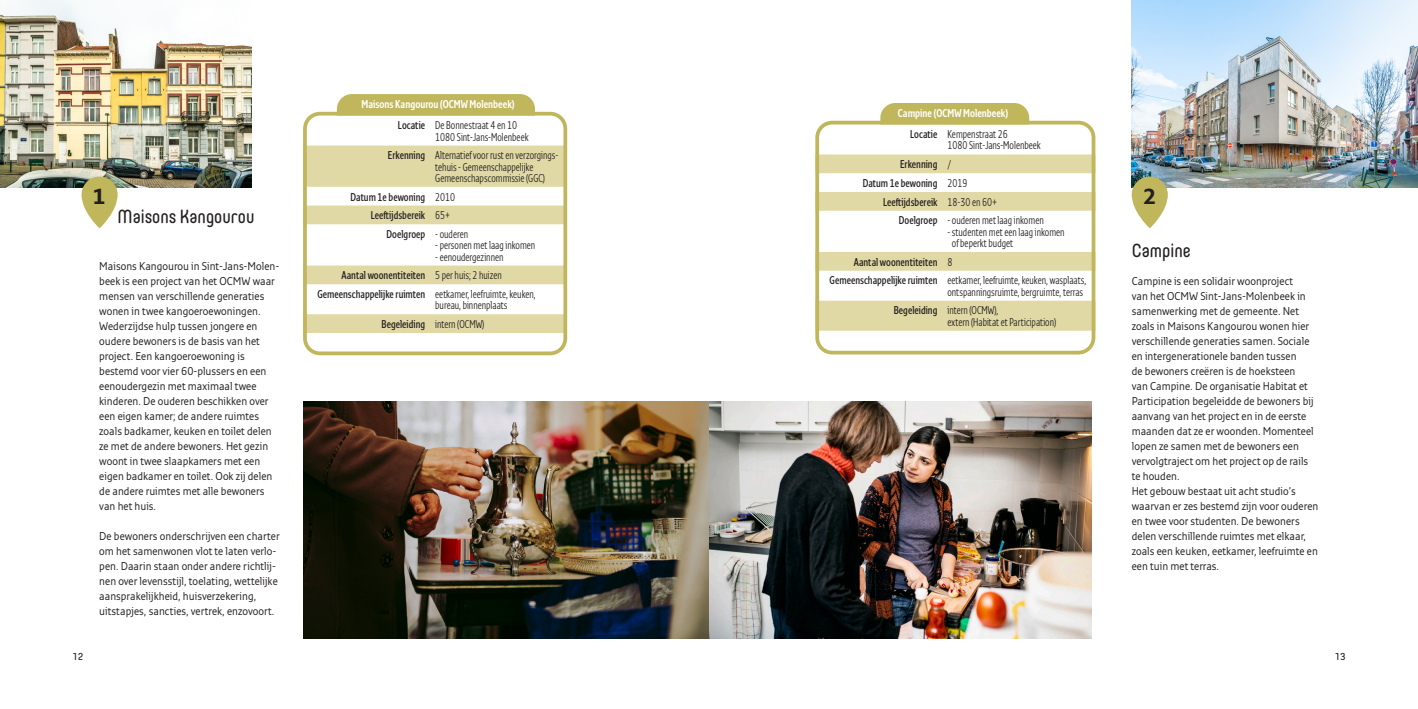
<style>
.page{position:relative;width:1418px;height:709px;background:#fff}
.page>*{position:absolute;margin:0;border:0;box-sizing:border-box;transform-origin:0 0}
.t1{font:700 21.75px "Monitor Pro";color:#231f20}
.titel_project{font:18.75px "Core Mellow 45";color:#231f20;scale:.9 1}
.Body___wit_na{font:11.25px/15px "Monitor Pro";color:#231f20;scale:.9 1}
.Body{font:11.25px/15px "Monitor Pro";color:#231f20;scale:.9 1}
.naast_kopfoto2{font:11.25px/11.2px "Monitor Con Pro";color:#231f20;scale:.9 1}
.naast_kopfoto2-2{font:600 11.25px "Monitor Con Pro";color:#231f20;scale:.9 1}
.naast_kopfoto2-3{font:700 11.25px "Monitor Con Pro";color:#fff;scale:.9 1}
.t2{font:10px "Core Mellow 45";color:#231f20}
.s1{color:#fff}
</style>
<div class="page">
<img style="left:0;top:0;width:252px;height:187px">
<div style="left:337px;top:94px;width:198px;height:38px;background:#c0b65b;border-radius:15px"></div>
<div style="left:308px;top:117px;width:254px;height:15px;background:#fff"></div>
<svg style="left:308px;top:145px;width:254px;height:188px"></svg>
<div style="left:303px;top:112px;width:264px;height:243px;border:4px solid #c0b65b;border-radius:15px"></div>
<div style="left:880px;top:103px;width:149px;height:38px;background:#c0b65b;border-radius:15px"></div>
<div style="left:820px;top:126px;width:275px;height:15px;background:#fff"></div>
<svg style="left:820px;top:154px;width:270px;height:177px"></svg>
<div style="left:815px;top:121px;width:280px;height:233px;border:4px solid #c0b65b;border-radius:15px"></div>
<img style="left:1131px;top:0;width:286px;height:187px">
<svg style="left:79px;top:174px;width:41px;height:55px"></svg>
<svg style="left:1131px;top:174px;width:38px;height:55px"></svg>
<img style="left:303px;top:402px;width:788px;height:236px">
<p class="t1" style="left:93px;top:181px;width:15px">1</p>
<p class="titel_project" style="left:118px;top:202px;width:154px">Maisons Kangourou</p>
<p class="Body___wit_na" style="left:99px;top:259px;width:202px">Maisons Kangourou in Sint-Jans-Molen&shy;beek is een project van het OCMW waar mensen van verschillende generaties wonen in twee kangoeroewoningen.<br>Wederzijdse hulp tussen jongere en oudere bewoners is de basis van het project. Een kangoeroewoning is bestemd voor vier 60-plussers en een eenoudergezin met maximaal twee kinderen. De ouderen beschikken over een eigen kamer; de andere ruimtes zoals badkamer, keuken en toilet delen ze met de andere bewoners. Het gezin woont in twee slaapkamers met een eigen badkamer en toilet. Ook zij delen de andere ruimtes met alle bewoners van het huis.</p>
<p class="Body___wit_na" style="left:99px;top:529px;width:202px">De bewoners onderschrijven een charter om het samenwonen vlot te laten verlo&shy;pen. Daarin staan onder andere richtlij&shy;nen over levensstijl, toelating, wettelijke aansprakelijkheid, huisverzekering, uitstapjes, sancties, vertrek, enzovoort.</p>
<p class="naast_kopfoto2-3" style="left:361px;top:96px;width:171px">Maisons Kangourou (OCMW Molenbeek)</p>
<p class="naast_kopfoto2-2" style="left:398px;top:118px;width:32px">Locatie</p>
<p class="naast_kopfoto2" style="left:435px;top:120px;width:93px">De Bonnestraat 4 en 10</p>
<p class="naast_kopfoto2" style="left:435px;top:131px;width:105px">1080 Sint-Jans-Molenbeek</p>
<p class="naast_kopfoto2-2" style="left:388px;top:148px;width:43px">Erkenning</p>
<p class="naast_kopfoto2" style="left:435px;top:150px;width:138px">Alternatief voor rust en verzorgings&shy;tehuis - Gemeenschappelijke<br>Gemeenschapscommissie (GGC)</p>
<p class="naast_kopfoto2-2" style="left:350px;top:189px;width:84px">Datum 1e bewoning</p>
<p class="naast_kopfoto2" style="left:435px;top:191px;width:24px">2010</p>
<p class="naast_kopfoto2-2" style="left:371px;top:208px;width:62px">Leeftijdsbereik</p>
<p class="naast_kopfoto2" style="left:435px;top:210px;width:18px">65+</p>
<p class="naast_kopfoto2-2" style="left:386px;top:226px;width:44px">Doelgroep</p>
<p class="naast_kopfoto2" style="left:435px;top:228px;width:38px">- ouderen</p>
<p class="naast_kopfoto2" style="left:435px;top:240px;width:113px">- personen met laag inkomen</p>
<p class="naast_kopfoto2" style="left:435px;top:251px;width:77px">- eenoudergezinnen</p>
<p class="naast_kopfoto2-2" style="left:341px;top:268px;width:95px">Aantal woonentiteiten</p>
<p class="naast_kopfoto2" style="left:435px;top:270px;width:75px">5 per huis; 2 huizen</p>
<p class="naast_kopfoto2-2" style="left:317px;top:286px;width:121px">Gemeenschappelijke ruimten</p>
<p class="naast_kopfoto2" style="left:435px;top:288px;width:113px">eetkamer, leefruimte, keuken, bureau, binnenplaats</p>
<p class="naast_kopfoto2-2" style="left:381px;top:316px;width:50px">Begeleiding</p>
<p class="naast_kopfoto2" style="left:435px;top:318px;width:56px">intern (OCMW)</p>
<p class="naast_kopfoto2-3" style="left:897px;top:105px;width:124px">Campine (OCMW Molenbeek)</p>
<p class="naast_kopfoto2-2" style="left:910px;top:127px;width:32px">Locatie</p>
<p class="naast_kopfoto2" style="left:947px;top:129px;width:68px">Kempenstraat 26</p>
<p class="naast_kopfoto2" style="left:947px;top:140px;width:105px">1080 Sint-Jans-Molenbeek</p>
<p class="naast_kopfoto2-2" style="left:900px;top:157px;width:43px">Erkenning</p>
<p class="naast_kopfoto2" style="left:947px;top:159px;width:6px">/</p>
<p class="naast_kopfoto2-2" style="left:862px;top:175px;width:84px">Datum 1e bewoning</p>
<p class="naast_kopfoto2" style="left:947px;top:177px;width:24px">2019</p>
<p class="naast_kopfoto2-2" style="left:883px;top:194px;width:62px">Leeftijdsbereik</p>
<p class="naast_kopfoto2" style="left:947px;top:196px;width:57px">18-30 en 60+</p>
<p class="naast_kopfoto2-2" style="left:898px;top:213px;width:44px">Doelgroep</p>
<p class="naast_kopfoto2" style="left:947px;top:215px;width:108px">- ouderen met laag inkomen</p>
<p class="naast_kopfoto2" style="left:947px;top:226px;width:132px">- studenten met een laag inkomen</p>
<p class="naast_kopfoto2" style="left:947px;top:237px;width:74px"><span class="s1">-</span> of beperkt budget</p>
<p class="naast_kopfoto2-2" style="left:853px;top:254px;width:95px">Aantal woonentiteiten</p>
<p class="naast_kopfoto2" style="left:947px;top:256px;width:7px">8</p>
<p class="naast_kopfoto2-2" style="left:829px;top:273px;width:121px">Gemeenschappelijke ruimten</p>
<p class="naast_kopfoto2" style="left:947px;top:275px;width:156px">eetkamer, leefruimte, keuken, wasplaats, ontspanningsruimte, bergruimte, terras</p>
<p class="naast_kopfoto2-2" style="left:893px;top:303px;width:50px">Begeleiding</p>
<p class="naast_kopfoto2" style="left:947px;top:305px;width:122px">intern (OCMW),<br>extern (Habitat et Participation)</p>
<p class="t1" style="left:1143px;top:181px;width:15px">2</p>
<p class="titel_project" style="left:1131px;top:236px;width:67px">Campine</p>
<p class="Body" style="left:1131px;top:274px;width:204px">Campine is een solidair woonproject<br>van het OCMW Sint-Jans-Molenbeek in samenwerking met de gemeente. Net zoals in Maisons Kangourou wonen hier verschillende generaties samen. Sociale en intergenerationele banden tussen<br>de bewoners creëren is de hoeksteen van Campine. De organisatie Habitat et Participation begeleidde de bewoners bij aanvang van het project en in de eerste maanden dat ze er woonden. Momenteel lopen ze samen met de bewoners een vervolgtraject om het project op de rails te houden.</p>
<p class="Body" style="left:1131px;top:484px;width:209px">Het gebouw bestaat uit acht studio’s waarvan er zes bestemd zijn voor ouderen en twee voor studenten. De bewoners delen verschillende ruimtes met elkaar, zoals een keuken, eetkamer, leefruimte en een tuin met terras.</p>
<p class="t2" style="left:72px;top:649px;width:12px">12</p>
<p class="t2" style="left:1334px;top:649px;width:12px">13</p>
</div>
